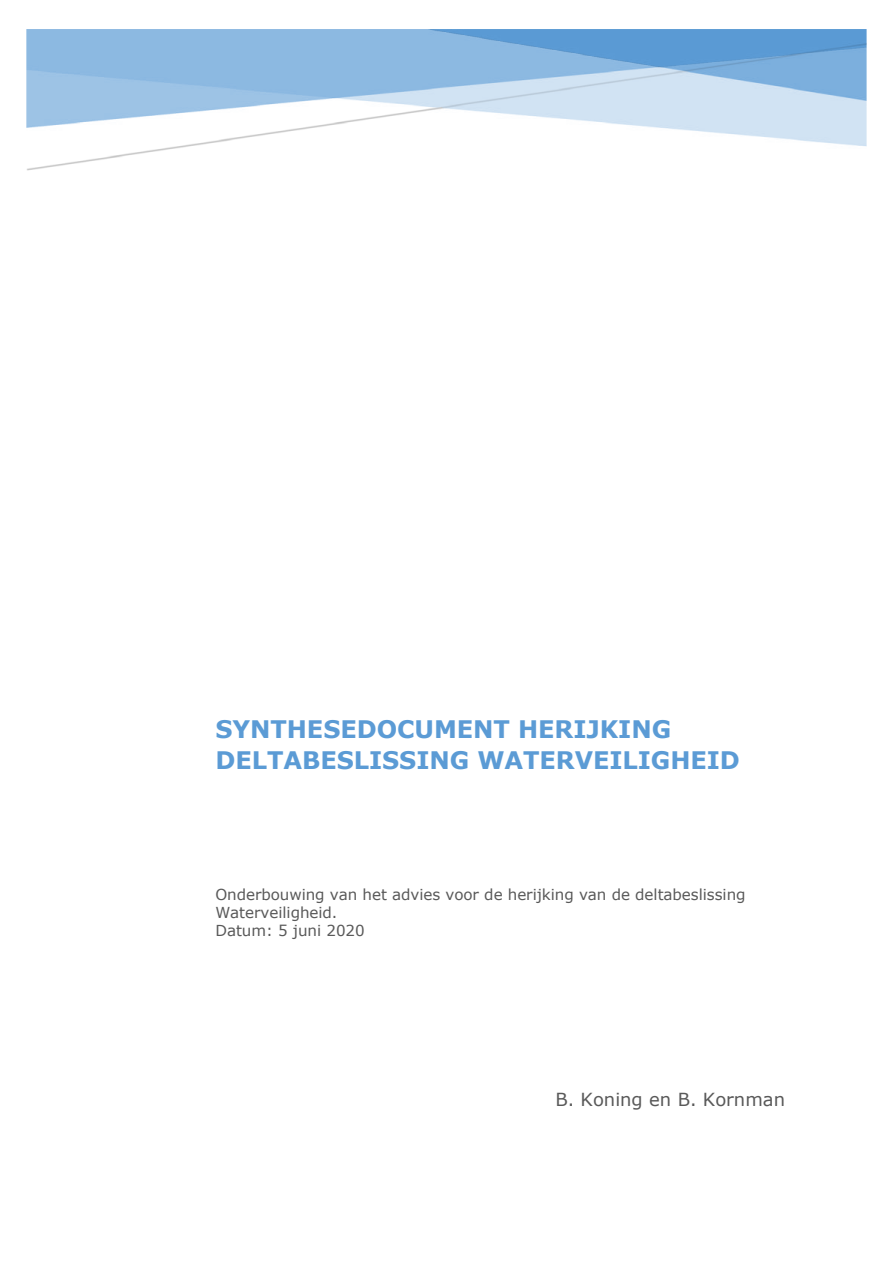
<style>
.page{position:relative;width:893px;height:1263px;background:#fff}
.page>*{position:absolute;margin:0;border:0;box-sizing:border-box;transform-origin:0 0}
.t1{font:700 24.15px/31.3px "Verdana";letter-spacing:-.005em;color:#5b9bd5}
.t2{font:18px "Verdana";color:#595959}
.t3{font:15.15px/18.1px "Verdana";letter-spacing:-.005em;color:#595959}
</style>
<div class="page">
<img style="left:26px;top:29px;width:841px;height:142px">
<p class="t1" style="left:215px;top:713px;width:526px">SYNTHESEDOCUMENT HERIJKING<br>DELTABESLISSING WATERVEILIGHEID</p>
<p class="t3" style="left:215px;top:885px;width:532px">Onderbouwing van het advies voor de herijking van de deltabeslissing<br>Waterveiligheid.<br>Datum: 5 juni 2020</p>
<p class="t2" style="left:555px;top:1087px;width:231px">B. Koning en B. Kornman</p>
</div>
